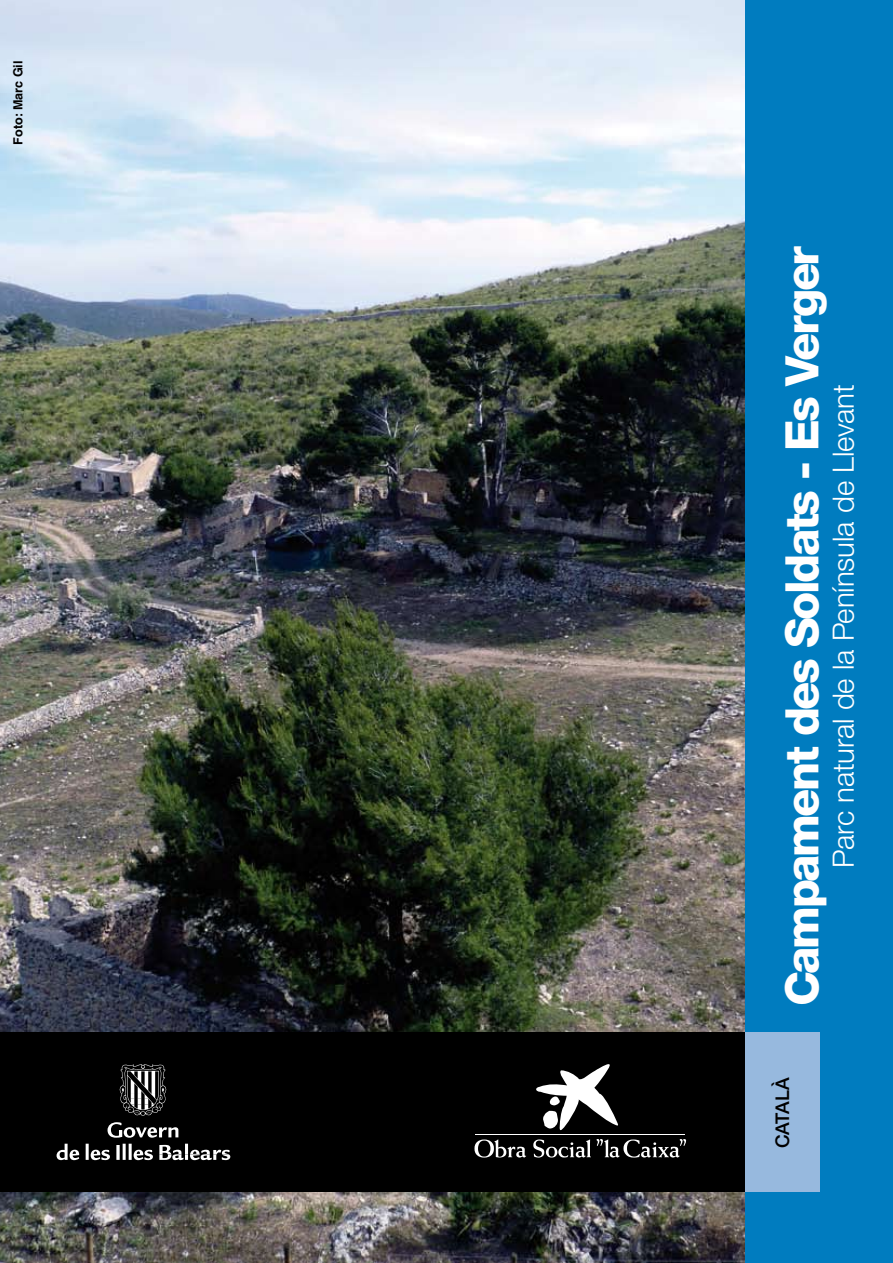
<style>
.page{position:relative;width:893px;height:1263px;background:#fff}
.page>*{position:absolute;margin:0;border:0;box-sizing:border-box;transform-origin:0 0}
.t1{font:800 46.2px "Helvetica Neue";letter-spacing:-.055em;color:#fff}
.t2{font:300 29.4px "Helvetica Neue";letter-spacing:-.005em;color:#fff}
.t3{font:500 18.9px "Helvetica Neue";color:#000}
.t4{font:700 12.6px "Helvetica";color:#000}
</style>
<div class="page">
<img style="left:0;top:0;width:746px;height:1263px">
<div style="left:746px;top:0;width:147px;height:1263px;background:#007cbf"></div>
<div style="left:0;top:1032px;width:746px;height:160px;background:#000"></div>
<div style="left:745px;top:1032px;width:75px;height:160px;background:#97b9de"></div>
<svg style="left:474px;top:1139px;width:52px;height:18px"></svg>
<svg style="left:533px;top:1139px;width:153px;height:18px"></svg>
<svg style="left:536px;top:1064px;width:82px;height:66px"></svg>
<hr style="left:475px;top:1134px;width:209px;height:1px;background:#fff">
<svg style="left:119px;top:1064px;width:48px;height:52px"></svg>
<svg style="left:86px;top:1144px;width:24px;height:16px"></svg>
<svg style="left:57px;top:1144px;width:22px;height:16px"></svg>
<svg style="left:159px;top:1144px;width:71px;height:16px"></svg>
<svg style="left:116px;top:1144px;width:37px;height:16px"></svg>
<svg style="left:108px;top:1122px;width:70px;height:16px"></svg>
<p class="t4" style="left:10px;top:145px;width:85px;rotate:-90deg">Foto: Marc Gil</p>
<h1 class="t1" style="left:774px;top:1006px;width:762px;rotate:-90deg">Campament des Soldats - Es Verger</h1>
<p class="t2" style="left:825px;top:868px;width:485px;rotate:-90deg">Parc natural de la Península de Llevant</p>
<p class="t3" style="left:771px;top:1148px;width:73px;rotate:-90deg">CATALÀ</p>
</div>
